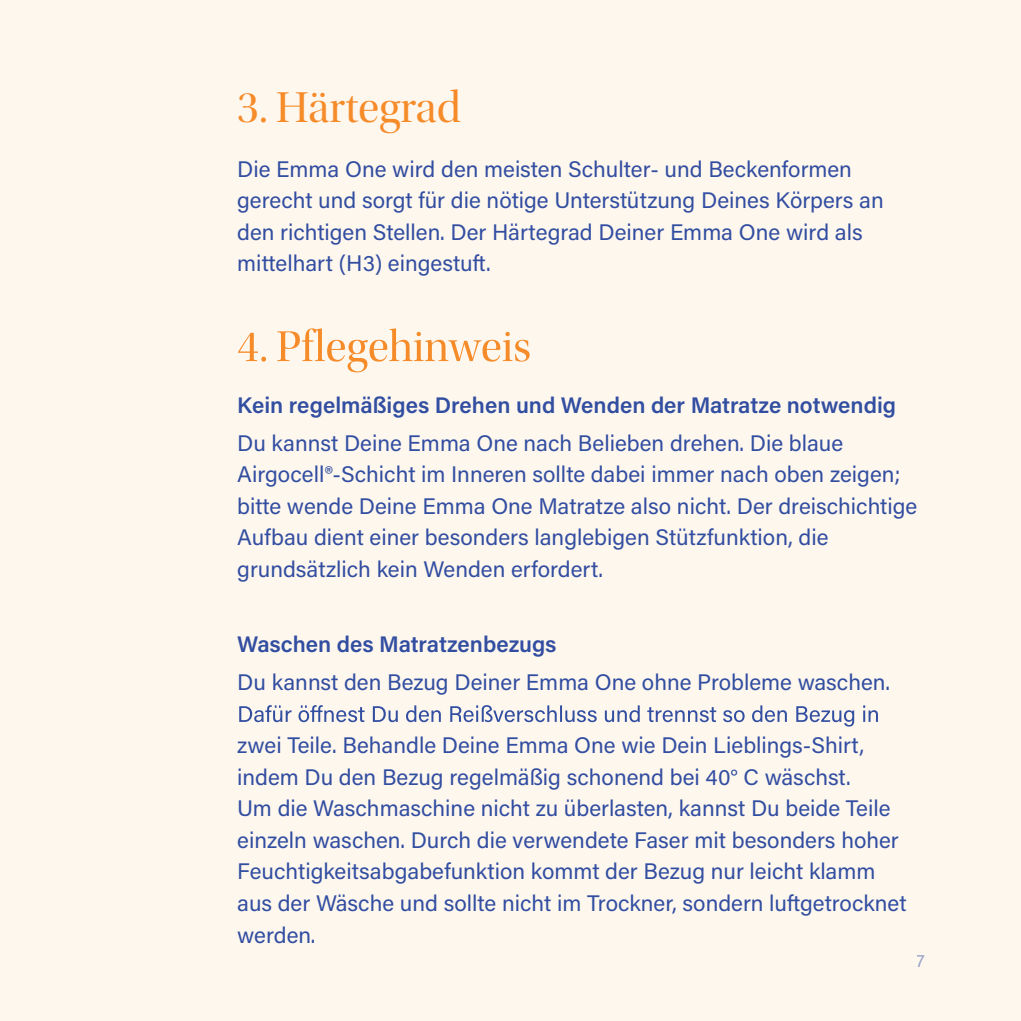
<style>
.page{position:relative;width:1021px;height:1021px;background:#fff}
.page>*{position:absolute;margin:0;border:0;box-sizing:border-box;transform-origin:0 0}
.t1{font:45px "Utopia Std Disp";color:#f68b29}
.t2{font:22.5px/31.5px "Acumin Pro";color:#324ea1}
.t3{font:600 22.5px "Acumin Pro";color:#324ea1}
.t4{font:18px "Acumin Pro";color:#324ea1}
</style>
<div class="page">
<div style="left:0;top:0;width:1020px;height:1020px;background:#fef7ee"></div>
<svg style="left:238px;top:328px;width:291px;height:44px"></svg>
<svg style="left:239px;top:705px;width:638px;height:21px"></svg>
<h1 class="t1" style="left:237px;top:84px;width:225px">3. Härtegrad</h1>
<p class="t2" style="left:237px;top:152px;width:648px">Die Emma One wird den meisten Schulter- und Beckenformen gerecht und sorgt für die nötige Unterstützung Deines Körpers an den richtigen Stellen. Der Härtegrad Deiner Emma One wird als mittelhart (H3) eingestuft.</p>
<p class="t3" style="left:237px;top:389px;width:660px">Kein regelmäßiges Drehen und Wenden der Matratze notwendig</p>
<p class="t2" style="left:237px;top:426px;width:681px">Du kannst Deine Emma One nach Belieben drehen. Die blaue Airgocell®-Schicht im Inneren sollte dabei immer nach oben zeigen; bitte wende Deine Emma One Matratze also nicht. Der dreischichtige Aufbau dient einer besonders langlebigen Stützfunktion, die grundsätzlich kein Wenden erfordert.</p>
<p class="t3" style="left:237px;top:629px;width:321px">Waschen des Matratzenbezugs</p>
<p class="t2" style="left:237px;top:666px;width:654px">Du kannst den Bezug Deiner Emma One ohne Probleme waschen.</p>
<p class="t2" style="left:237px;top:729px;width:671px">zwei Teile. Behandle Deine Emma One wie Dein Lieblings-Shirt, indem Du den Bezug regelmäßig schonend bei 40° C wäschst.<br>Um die Waschmaschine nicht zu überlasten, kannst Du beide Teile einzeln waschen. Durch die verwendete Faser mit besonders hoher Feuchtigkeitsabgabefunktion kommt der Bezug nur leicht klamm aus der Wäsche und sollte nicht im Trockner, sondern luftgetrocknet werden.</p>
<p class="t4" style="left:916px;top:948px;width:10px">7</p>
</div>
